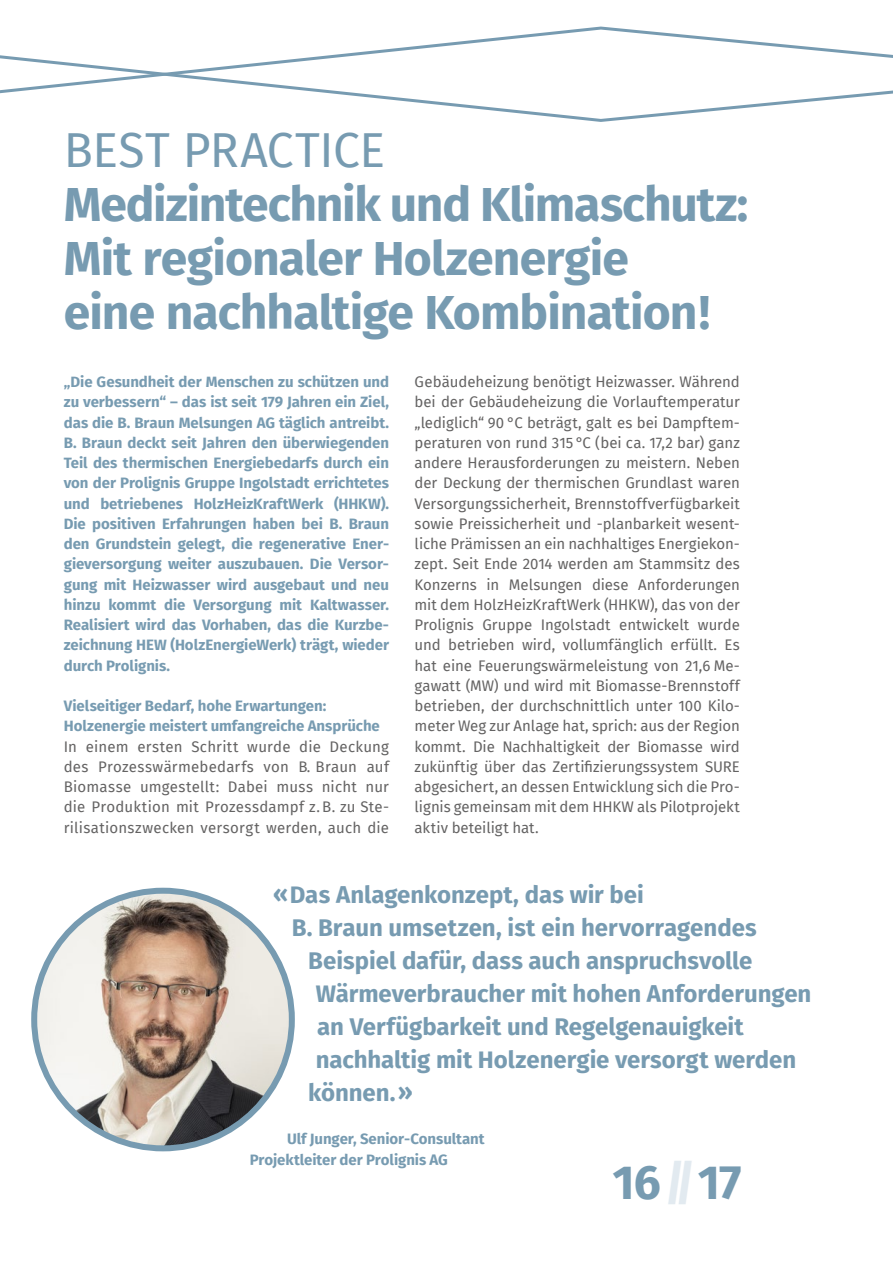
<style>
.page{position:relative;width:893px;height:1263px;background:#fff}
.page>*{position:absolute;margin:0;border:0;box-sizing:border-box;transform-origin:0 0}
.t1{font:700 48px/54px "Fira Sans";letter-spacing:-.02em;color:#779bb1}
.t2{font:48px "Fira Sans";letter-spacing:-.01em;color:#779bb1}
.t3{font:700 24px "Fira Sans";color:#779bb1}
.t4{font:15px/20.2px "Fira Sans";letter-spacing:.01em;color:#646363;text-align:justify}
.t5{font:700 15px/20.2px "Fira Sans";letter-spacing:-.005em;color:#779bb1}
.s1{font-style:italic;color:#e2eaf0}
</style>
<div class="page">
<svg style="left:0;top:28px;width:893px;height:94px"></svg>
<img style="left:34px;top:891px;width:258px;height:257px;border-radius:129px">
<div style="left:31px;top:888px;width:264px;height:263px;border:6px solid #779bb1;border-radius:50%"></div>
<h1 class="t2" style="left:64px;top:114px;width:323px">BEST PRACTICE</h1>
<h1 class="t1" style="left:64px;top:174px;width:686px">Medizintechnik und Klimaschutz:<br>Mit regionaler Holzenergie<br>eine nachhaltige Kombination!</h1>
<p class="t4" style="left:415px;top:371px;width:327px">Gebäudeheizung benötigt Heizwasser. Während bei der Gebäudeheizung die Vorlauftemperatur „lediglich“ 90 °C beträgt, galt es bei Dampftem&shy;peraturen von rund 315 °C (bei ca. 17,2 bar) ganz andere Herausforderungen zu meistern. Neben der Deckung der thermischen Grundlast waren Versorgungssicherheit, Brennstoffverfügbarkeit sowie Preissicherheit und -planbarkeit wesent&shy;liche Prämissen an ein nachhaltiges Energiekon&shy;zept. Seit Ende 2014 werden am Stammsitz des Konzerns in Melsungen diese Anforderungen mit dem HolzHeizKraftWerk (HHKW), das von der Prolignis Gruppe Ingolstadt entwickelt wurde und betrieben wird, vollumfänglich erfüllt. Es hat eine Feuerungswärmeleistung von 21,6 Me&shy;gawatt (MW) und wird mit Biomasse-Brennstoff betrieben, der durchschnittlich unter 100 Kilo&shy;meter Weg zur Anlage hat, sprich: aus der Region kommt. Die Nachhaltigkeit der Biomasse wird zukünftig über das Zertifizierungssystem SURE abgesichert, an dessen Entwicklung sich die Pro&shy;lignis gemeinsam mit dem HHKW als Pilotprojekt aktiv beteiligt hat.</p>
<p class="t5" style="left:64px;top:371px;width:327px;text-align:justify">„Die Gesundheit der Menschen zu schützen und zu verbessern“ – das ist seit 179 Jahren ein Ziel, das die B. Braun Melsungen AG täglich antreibt.<br>B. Braun deckt seit Jahren den überwiegenden Teil des thermischen Energiebedarfs durch ein von der Prolignis Gruppe Ingolstadt errichtetes und betriebenes HolzHeizKraftWerk (HHKW).<br>Die positiven Erfahrungen haben bei B. Braun den Grundstein gelegt, die regenerative Ener&shy;gieversorgung weiter auszubauen. Die Versor&shy;gung mit Heizwasser wird ausgebaut und neu hinzu kommt die Versorgung mit Kaltwasser.<br>Realisiert wird das Vorhaben, das die Kurzbe&shy;zeichnung HEW (HolzEnergieWerk) trägt, wieder durch Prolignis.</p>
<p class="t5" style="left:64px;top:695px;width:318px">Vielseitiger Bedarf, hohe Erwartungen:<br>Holzenergie meistert umfangreiche Ansprüche</p>
<p class="t4" style="left:64px;top:736px;width:327px">In einem ersten Schritt wurde die Deckung des Prozesswärmebedarfs von B. Braun auf Biomasse umgestellt: Dabei muss nicht nur die Produktion mit Prozessdampf z. B. zu Ste&shy;rilisationszwecken versorgt werden, auch die</p>
<h2 class="t3" style="left:273px;top:874px;width:372px">«Das Anlagenkonzept, das wir bei</h2>
<h2 class="t3" style="left:292px;top:907px;width:466px">B. Braun umsetzen, ist ein hervorragendes</h2>
<h2 class="t3" style="left:308px;top:940px;width:446px">Beispiel dafür, dass auch anspruchsvolle</h2>
<h2 class="t3" style="left:316px;top:973px;width:497px">Wärmeverbraucher mit hohen Anforderungen</h2>
<h2 class="t3" style="left:317px;top:1006px;width:428px">an Verfügbarkeit und Regelgenauigkeit</h2>
<h2 class="t3" style="left:316px;top:1039px;width:482px">nachhaltig mit Holzenergie versorgt werden</h2>
<h2 class="t3" style="left:308px;top:1072px;width:106px">können.»</h2>
<p class="t5" style="left:250px;top:1128px;width:236px;text-indent:38px">Ulf Junger, Senior-Consultant<br>Projektleiter der Prolignis AG</p>
<h1 class="t1" style="left:612px;top:1152px;width:131px">16 <span class="s1">‖</span> 17</h1>
</div>
